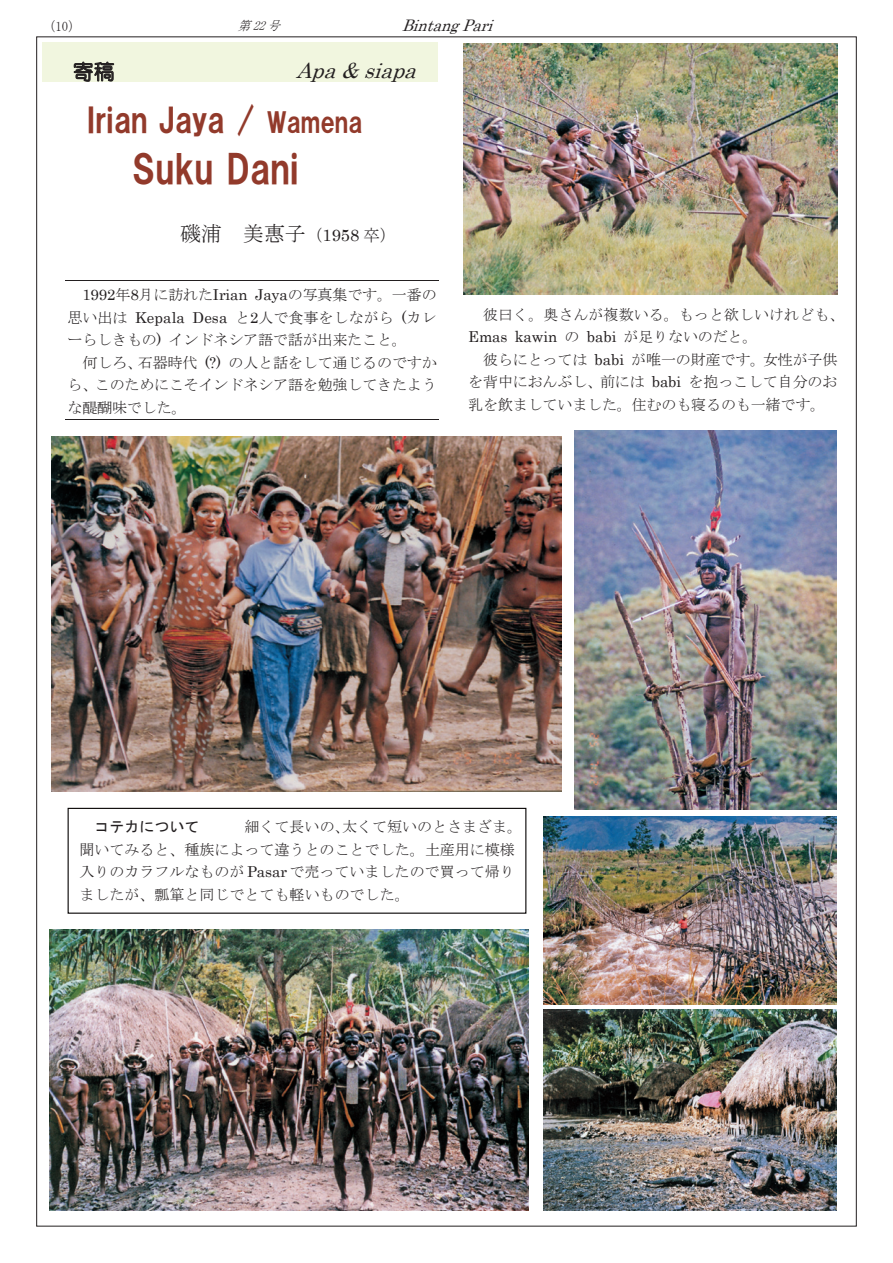
<style>
.page{position:relative;width:893px;height:1263px;background:#fff}
.page>*{position:absolute;margin:0;border:0;box-sizing:border-box;transform-origin:0 0}
.t1{font:39px "HGP Soei Kakugothic UB";color:#923a2b}
.t2{font:33px "HGP Soei Kakugothic UB";color:#923a2b}
.t3{font:21px "MS Mincho";color:#231f20}
.t4{font:italic 21px "Century";color:#231f20}
.t5{font:21px "Yenti EGP Medium SJIS";color:#231f20}
.t6{font:italic 15.9px "Century";color:#231f20;scale:.95 1}
.t7{font:15px/22.5px "MS Mincho";letter-spacing:-.005em;color:#231f20;text-align:justify}
.t8{font:15px "Century";letter-spacing:-.005em;color:#231f20}
.t9{font:15px "MS Gothic";color:#231f20}
.t10{font:13.5px "MS Mincho";color:#231f20;scale:.95 1}
.t11{font:italic 12.6px "MS Mincho";color:#231f20;scale:.95 1}
.s1{font-size:27px}
.s2{font-size:16.5px}
.s3{font-family:"Century";font-size:16.5px}
.s4{font-family:"Century"}
.s5{font-family:"MS Mincho"}
</style>
<div class="page">
<hr style="left:65px;top:280px;width:374px;height:1px;background:#231f20">
<hr style="left:65px;top:419px;width:374px;height:1px;background:#231f20">
<div style="left:68px;top:808px;width:458px;height:106px;border:1px solid #060403"></div>
<div style="left:42px;top:43px;width:396px;height:39px;background:#f1f6df"></div>
<svg style="left:74px;top:62px;width:40px;height:20px"></svg>
<img style="left:463px;top:44px;width:374px;height:251px">
<img style="left:51px;top:437px;width:511px;height:354px">
<img style="left:575px;top:431px;width:262px;height:378px">
<img style="left:49px;top:929px;width:479px;height:281px">
<img style="left:543px;top:817px;width:294px;height:187px">
<img style="left:543px;top:1009px;width:294px;height:201px">
<p class="t10" style="left:43px;top:19px;width:42px">（10）</p>
<p class="t11" style="left:238px;top:20px;width:50px">第22号</p>
<p class="t6" style="left:402px;top:12px;width:105px">BintangPari</p>
<h3 class="t5" style="left:73px;top:61px;width:44px">寄稿</h3>
<h3 class="t4" style="left:296px;top:53px;width:132px">Apa &amp; siapa</h3>
<h2 class="t2" style="left:87px;top:103px;width:277px">Irian Jaya / <span class="s1">Wamena</span></h2>
<h1 class="t1" style="left:132px;top:149px;width:169px">Suku Dani</h1>
<h3 class="t3" style="left:180px;top:223px;width:218px">磯浦 美惠子<span class="s2">（</span><span class="s3">1958</span> <span class="s2">卒）</span></h3>
<p class="t7" style="left:68px;top:283px;width:371px;text-indent:15px"><span class="s4">1992</span>年<span class="s4">8</span>月に訪れた<span class="s4">Irian Jaya</span>の写真集です。一番の思い出は <span class="s4">Kepala Desa</span> と<span class="s4">2</span>人で食事をしながら <span class="s4">(</span>カレーらしきもの<span class="s4">)</span> インドネシア語で話が出来たこと。</p>
<p class="t7" style="left:68px;top:351px;width:371px;text-indent:15px">何しろ、石器時代 <span class="s4">(?)</span> の人と話をして通じるのですから、このためにこそインドネシア語を勉強してきたような醍醐味でした。</p>
<p class="t7" style="left:483px;top:303px;width:363px">彼曰く。奥さんが複数いる。もっと欲しいけれども、</p>
<p class="t8" style="left:468px;top:324px;width:291px">Emas kawin <span class="s5">の</span> babi <span class="s5">が足りないのだと。</span></p>
<p class="t7" style="left:468px;top:348px;width:371px;text-indent:15px">彼らにとっては <span class="s4">babi</span> が唯一の財産です。女性が子供を背中におんぶし、前には <span class="s4">babi</span> を抱っこして自分のお乳を飲ましていました。住むのも寝るのも一緒です。</p>
<p class="t7" style="left:79px;top:816px;width:444px;text-align:left;text-indent:165px">細くて長いの、太くて短いのとさまざま。聞いてみると、種族によって違うとのことでした。土産用に模様入りのカラフルなものが <span class="s4">Pasar</span>で売っていましたので買って帰りましたが、瓢箪と同じでとても軽いものでした。</p>
<p class="t9" style="left:95px;top:819px;width:107px">コテカについて</p>
</div>
